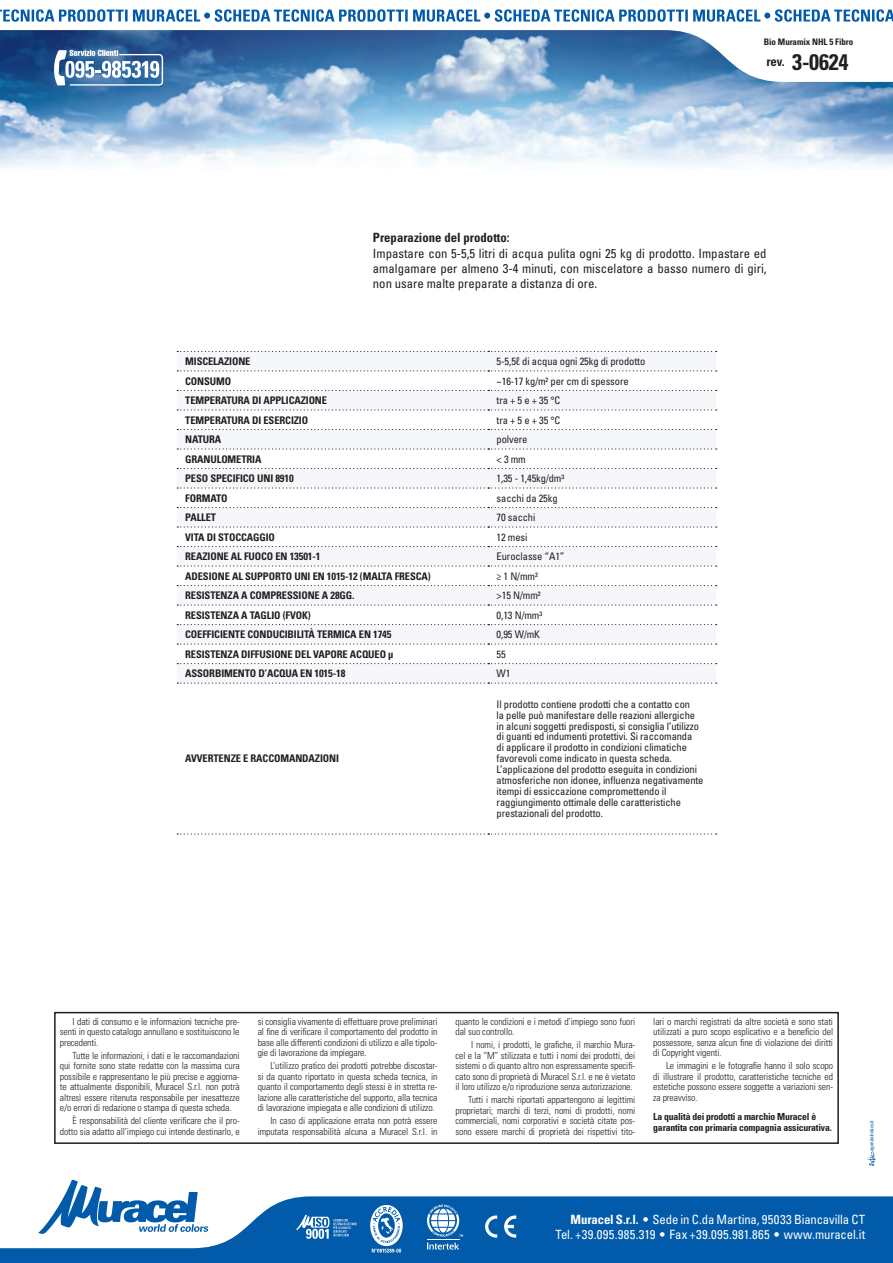
<style>
.page{position:relative;width:893px;height:1263px;background:#fff}
.page>*{position:absolute;margin:0;border:0;box-sizing:border-box;transform-origin:0 0}
.Revisione{font:700 condensed 22.5px "Univers LT Std";color:#231f20}
.Testo_prima_pagina{font:condensed 12.75px/15.3px "Univers LT Std";color:#231f20;text-align:justify}
.t1{font:condensed 12.75px/15.3px "Univers LT Std";color:#fff;text-align:right}
.Testo_prima_pagina-2{font:700 condensed 12.75px "Univers LT Std";color:#231f20}
.Schema_tecnico_per_SWAP{font:condensed 10.5px/10.9px "Univers LT Std";letter-spacing:-.01em;color:#231f20}
.Schema_tecnico_per_SWAP-2{font:700 condensed 10.5px "Univers LT Std";letter-spacing:-.01em;color:#231f20}
.Note{font:300 condensed 9.75px/10.5px "Univers LT Std";letter-spacing:-.01em;color:#231f20;text-align:justify}
.Note-2{font:700 condensed 9.75px/10.5px "Univers LT Std";letter-spacing:-.02em;color:#231f20}
.Nome_prodotto{font:700 condensed 9px "Univers LT Std";letter-spacing:-.01em;color:#231f20}
.t2{font:condensed 5.25px "Univers LT Std";letter-spacing:-.05em;color:#015aaa}
.s1{font-weight:700}
.s2{font-stretch:normal}
</style>
<div class="page">
<img style="left:0;top:82px;width:893px;height:86px">
<svg style="left:64px;top:1179px;width:134px;height:17px"></svg>
<svg style="left:0;top:1196px;width:893px;height:67px;fill:#015aaa"></svg>
<svg style="left:485px;top:1215px;width:31px;height:22px"></svg>
<svg style="left:296px;top:1215px;width:61px;height:24px"></svg>
<svg style="left:51px;top:82px;width:112px;height:4px"></svg>
<svg style="left:370px;top:1205px;width:33px;height:47px"></svg>
<svg style="left:0;top:30px;width:893px;height:52px"></svg>
<svg style="left:0;top:9px;width:893px;height:13px"></svg>
<svg style="left:427px;top:1204px;width:36px;height:45px"></svg>
<svg style="left:867px;top:1151px;width:9px;height:15px"></svg>
<svg style="left:177px;top:352px;width:539px;height:313px;fill:#f5f7fb"></svg>
<svg style="left:177px;top:370px;width:540px;height:1px"></svg>
<svg style="left:177px;top:390px;width:540px;height:1px"></svg>
<svg style="left:177px;top:409px;width:540px;height:1px"></svg>
<svg style="left:177px;top:429px;width:540px;height:1px"></svg>
<svg style="left:177px;top:448px;width:540px;height:2px"></svg>
<svg style="left:177px;top:468px;width:540px;height:1px"></svg>
<svg style="left:177px;top:487px;width:540px;height:2px"></svg>
<svg style="left:177px;top:507px;width:540px;height:1px"></svg>
<svg style="left:177px;top:526px;width:540px;height:2px"></svg>
<svg style="left:177px;top:546px;width:540px;height:1px"></svg>
<svg style="left:177px;top:565px;width:540px;height:2px"></svg>
<svg style="left:177px;top:585px;width:540px;height:1px"></svg>
<svg style="left:177px;top:604px;width:540px;height:2px"></svg>
<svg style="left:177px;top:624px;width:540px;height:1px"></svg>
<svg style="left:177px;top:682px;width:540px;height:2px"></svg>
<svg style="left:177px;top:833px;width:540px;height:2px"></svg>
<svg style="left:177px;top:351px;width:540px;height:1px"></svg>
<svg style="left:177px;top:643px;width:540px;height:2px"></svg>
<svg style="left:177px;top:663px;width:540px;height:1px"></svg>
<div style="left:54px;top:1012px;width:785px;height:132px;border:2px solid #231f20"></div>
<p class="Nome_prodotto" style="left:764px;top:36px;width:91px">Bio Muramix NHL 5 Fibro</p>
<h2 class="Testo_prima_pagina-2" style="left:766px;top:54px;width:20px">rev.</h2>
<p class="Revisione" style="left:792px;top:48px;width:58px">3-0624</p>
<p class="Testo_prima_pagina-2" style="left:373px;top:230px;width:138px">Preparazione del prodotto:</p>
<p class="Testo_prima_pagina" style="left:373px;top:245px;width:395px">Impastare con 5-5,5 litri di acqua pulita ogni 25 kg di prodotto. Impastare ed amalgamare per almeno 3-4 minuti, con miscelatore a basso numero di giri, non usare malte preparate a distanza di ore.</p>
<p class="Schema_tecnico_per_SWAP-2" style="left:185px;top:355px;width:67px">MISCELAZIONE</p>
<p class="Schema_tecnico_per_SWAP" style="left:497px;top:356px;width:150px">5-5,5ℓ di acqua ogni 25kg di prodotto</p>
<p class="Schema_tecnico_per_SWAP-2" style="left:185px;top:374px;width:48px">CONSUMO</p>
<p class="Schema_tecnico_per_SWAP" style="left:497px;top:375px;width:133px">~16-17 kg/m² per cm di spessore</p>
<p class="Schema_tecnico_per_SWAP-2" style="left:185px;top:394px;width:143px">TEMPERATURA DI APPLICAZIONE</p>
<p class="Schema_tecnico_per_SWAP" style="left:497px;top:395px;width:65px">tra + 5 e + 35 °C</p>
<p class="Schema_tecnico_per_SWAP-2" style="left:185px;top:413px;width:124px">TEMPERATURA DI ESERCIZIO</p>
<p class="Schema_tecnico_per_SWAP" style="left:497px;top:414px;width:65px">tra + 5 e + 35 °C</p>
<p class="Schema_tecnico_per_SWAP-2" style="left:185px;top:433px;width:38px">NATURA</p>
<p class="Schema_tecnico_per_SWAP" style="left:497px;top:434px;width:32px">polvere</p>
<p class="Schema_tecnico_per_SWAP-2" style="left:185px;top:452px;width:78px">GRANULOMETRIA</p>
<p class="Schema_tecnico_per_SWAP" style="left:497px;top:453px;width:31px">&lt; 3 mm</p>
<p class="Schema_tecnico_per_SWAP-2" style="left:185px;top:472px;width:110px">PESO SPECIFICO UNI 8910</p>
<p class="Schema_tecnico_per_SWAP" style="left:497px;top:473px;width:69px">1,35 - 1,45kg/dm³</p>
<p class="Schema_tecnico_per_SWAP-2" style="left:185px;top:491px;width:44px">FORMATO</p>
<p class="Schema_tecnico_per_SWAP" style="left:497px;top:492px;width:63px">sacchi da 25kg</p>
<p class="Schema_tecnico_per_SWAP-2" style="left:185px;top:511px;width:33px">PALLET</p>
<p class="Schema_tecnico_per_SWAP" style="left:497px;top:512px;width:40px">70 sacchi</p>
<p class="Schema_tecnico_per_SWAP-2" style="left:185px;top:530px;width:91px">VITA DI STOCCAGGIO</p>
<p class="Schema_tecnico_per_SWAP" style="left:497px;top:531px;width:32px">12 mesi</p>
<p class="Schema_tecnico_per_SWAP-2" style="left:185px;top:550px;width:137px">REAZIONE AL FUOCO EN 13501-1</p>
<p class="Schema_tecnico_per_SWAP" style="left:497px;top:551px;width:69px">Euroclasse “A1”</p>
<p class="Schema_tecnico_per_SWAP-2" style="left:185px;top:569px;width:247px">ADESIONE AL SUPPORTO UNI EN 1015-12 (MALTA FRESCA)</p>
<p class="Schema_tecnico_per_SWAP" style="left:497px;top:570px;width:43px">≥ 1 N/mm²</p>
<p class="Schema_tecnico_per_SWAP-2" style="left:185px;top:589px;width:171px">RESISTENZA A COMPRESSIONE A 28GG.</p>
<p class="Schema_tecnico_per_SWAP" style="left:497px;top:590px;width:45px">&gt;15 N/mm²</p>
<p class="Schema_tecnico_per_SWAP-2" style="left:185px;top:608px;width:127px">RESISTENZA A TAGLIO (FVOK)</p>
<p class="Schema_tecnico_per_SWAP" style="left:497px;top:609px;width:47px">0,13 N/mm³</p>
<p class="Schema_tecnico_per_SWAP-2" style="left:185px;top:628px;width:208px">COEFFICIENTE CONDUCIBILITÀ TERMICA EN 1745</p>
<p class="Schema_tecnico_per_SWAP" style="left:497px;top:629px;width:45px">0,95 W/mK</p>
<p class="Schema_tecnico_per_SWAP-2" style="left:185px;top:647px;width:210px">RESISTENZA DIFFUSIONE DEL VAPORE ACQUEO μ</p>
<p class="Schema_tecnico_per_SWAP" style="left:497px;top:648px;width:11px">55</p>
<p class="Schema_tecnico_per_SWAP-2" style="left:185px;top:667px;width:162px">ASSORBIMENTO D’ACQUA EN 1015-18</p>
<p class="Schema_tecnico_per_SWAP" style="left:497px;top:668px;width:15px">W1</p>
<p class="Schema_tecnico_per_SWAP-2" style="left:185px;top:752px;width:155px">AVVERTENZE E RACCOMANDAZIONI</p>
<p class="Schema_tecnico_per_SWAP" style="left:497px;top:698px;width:208px">Il prodotto contiene prodotti che a contatto con<br>la pelle può manifestare delle reazioni allergiche in alcuni soggetti predisposti, si consiglia l’utilizzo di guanti ed indumenti protettivi. Si raccomanda<br>di applicare il prodotto in condizioni climatiche favorevoli come indicato in questa scheda.<br>L’applicazione del prodotto eseguita in condizioni atmosferiche non idonee, influenza negativamente itempi di essiccazione compromettendo il raggiungimento ottimale delle caratteristiche prestazionali del prodotto.</p>
<p class="Note" style="left:60px;top:1016px;width:181px;text-indent:13px">I dati di consumo e le informazioni tecniche pre&shy;senti in questo catalogo annullano e sostituiscono le precedenti.</p>
<p class="Note" style="left:60px;top:1050px;width:181px;text-indent:13px">Tutte le informazioni, i dati e le raccomandazioni qui fornite sono state redatte con la massima cura possibile e rappresentano le più precise e aggiorna&shy;te attualmente disponibili, Muracel S.r.l. non potrà altresì essere ritenuta responsabile per inesattezze e/o errori di redazione o stampa di questa scheda.</p>
<p class="Note" style="left:60px;top:1115px;width:181px;text-align:right">È responsabilità del cliente verificare che il pro&shy;dotto sia adatto all’impiego cui intende destinarlo, e</p>
<p class="Note" style="left:258px;top:1016px;width:181px">si consiglia vivamente di effettuare prove preliminari al fine di verificare il comportamento del prodotto in base alle differenti condizioni di utilizzo e alle tipolo&shy;gie di lavorazione da impiegare.</p>
<p class="Note" style="left:258px;top:1060px;width:181px;text-indent:13px">L’utilizzo pratico dei prodotti potrebbe discostar&shy;si da quanto riportato in questa scheda tecnica, in quanto il comportamento degli stessi è in stretta re&shy;lazione alle caratteristiche del supporto, alla tecnica di lavorazione impiegata e alle condizioni di utilizzo.</p>
<p class="Note" style="left:258px;top:1115px;width:181px;text-align:right">In caso di applicazione errata non potrà essere imputata responsabilità alcuna a Muracel S.r.l. in</p>
<p class="Note" style="left:455px;top:1016px;width:181px">quanto le condizioni e i metodi d’impiego sono fuori dal suo controllo.</p>
<p class="Note" style="left:455px;top:1039px;width:181px;text-indent:16px">I nomi, i prodotti, le grafiche, il marchio Mura&shy;cel e la “M” stilizzata e tutti i nomi dei prodotti, dei sistemi o di quanto altro non espressamente specifi&shy;cato sono di proprietà di Muracel S.r.l. e ne è vietato il loro utilizzo e/o riproduzione senza autorizzazione.</p>
<p class="Note" style="left:455px;top:1094px;width:181px;text-indent:13px">Tutti i marchi riportati appartengono ai legittimi proprietari; marchi di terzi, nomi di prodotti, nomi commerciali, nomi corporativi e società citate pos&shy;sono essere marchi di proprietà dei rispettivi tito-</p>
<p class="Note" style="left:653px;top:1016px;width:181px">lari o marchi registrati da altre società e sono stati utilizzati a puro scopo esplicativo e a beneficio del possessore, senza alcun fine di violazione dei diritti di Copyright vigenti.</p>
<p class="Note" style="left:653px;top:1060px;width:181px;text-indent:13px">Le immagini e le fotografie hanno il solo scopo di illustrare il prodotto, caratteristiche tecniche ed estetiche possono essere soggette a variazioni sen&shy;za preavviso.</p>
<p class="Note-2" style="left:653px;top:1111px;width:180px">La qualità dei prodotti a marchio Muracel è garantita con primaria compagnia assicurativa.</p>
<p class="t2" style="left:868px;top:1151px;width:32px;rotate:-90deg">agenziaindaco.it</p>
<h2 class="t1" style="left:555px;top:1211px;width:311px"><span class="s1">Muracel S.r.l.</span> <span class="s2">•</span> Sede in C.da Martina, 95033 Biancavilla CT<br>Tel. +39.095.985.319 <span class="s2">•</span> Fax +39.095.981.865 <span class="s2">•</span> www.muracel.it</h2>
</div>
